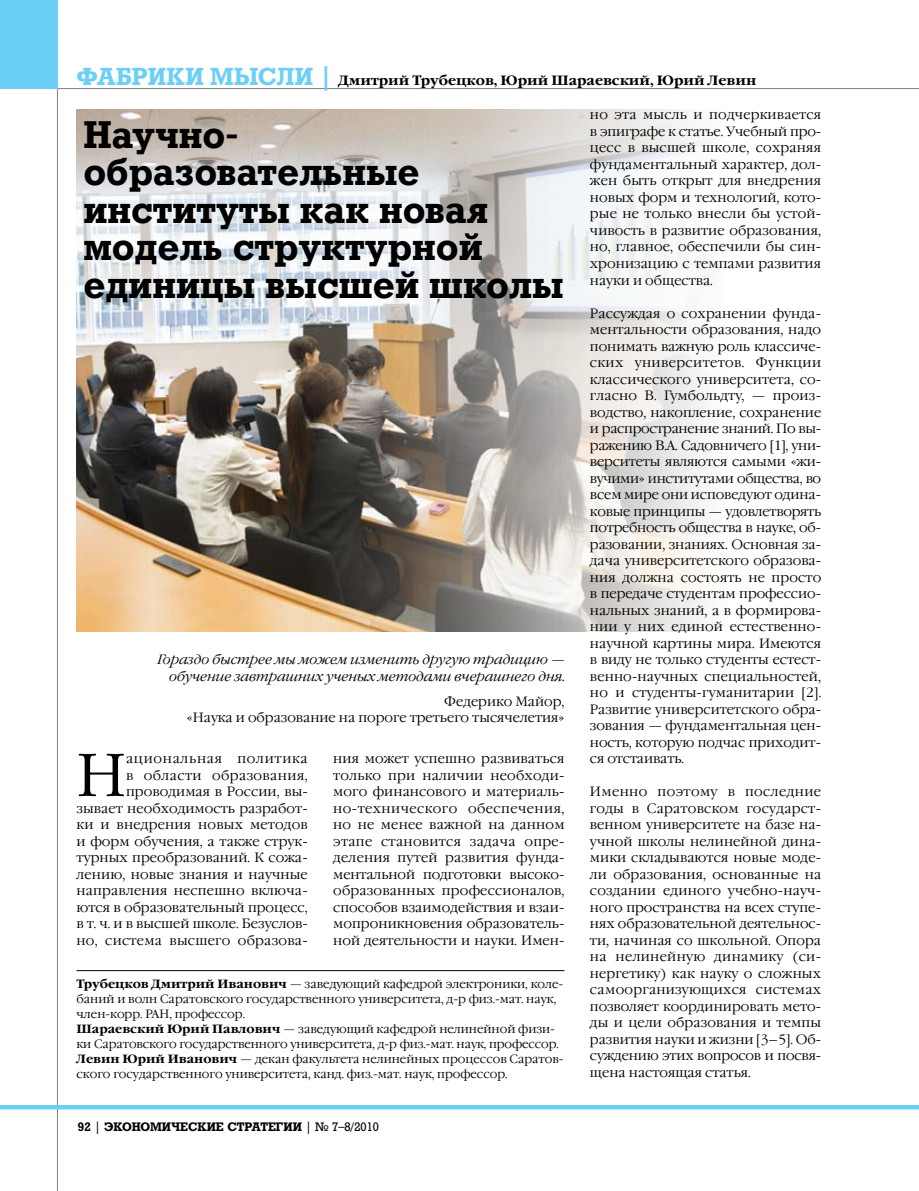
<style>
.page{position:relative;width:919px;height:1191px;background:#fff}
.page>*{position:absolute;margin:0;border:0;box-sizing:border-box;transform-origin:0 0}
.t1{font:300 60.6px "Garamond C";color:#000}
.t2{font:700 37.5px/37.5px "Rodeo";color:#000}
.t3{font:300 13.5px/16.5px "Garamond C";letter-spacing:.005em;color:#000;text-align:justify}
.t4{font:italic 300 13.5px/16.5px "Garamond C";color:#000;text-align:right}
.t5{font:700 13.5px "Garamond C";color:#000}
.t6{font:300 12px/15px "Garamond C";color:#000}
.t7{font:700 12px "Rodeo";color:#000}
.s1{font-family:"Rodeo";font-size:24px;color:#6ccff6}
.s2{font-weight:700}
.s3{font-weight:400}
</style>
<div class="page">
<hr style="left:57px;top:0;width:1px;height:1191px;background:#808284">
<hr style="left:0;top:88px;width:918px;height:1px;background:#808284">
<div style="left:0;top:0;width:58px;height:89px;background:#6ccff6"></div>
<hr style="left:0;top:1105px;width:918px;height:4px;background:#6ccff6">
<hr style="left:77px;top:970px;width:487px;height:1px;background:#000">
<img style="left:77px;top:109px;width:625px;height:522px">
<p class="t5" style="left:77px;top:73px;width:681px"><span class="s1">ФАБРИКИ МЫСЛИ |</span> Дмитрий Трубецков, Юрий Шараевский, Юрий Левин</p>
<h2 class="t2" style="left:83px;top:116px;width:481px">Научно&shy;образовательные институты как новая модель структурной единицы высшей школы</h2>
<p class="t4" style="left:158px;top:652px;width:408px">Гораздо быстрее мы можем изменить другую традицию — обучение завтрашних ученых методами вчерашнего дня.</p>
<p class="t3" style="left:187px;top:693px;width:379px;text-align:right">Федерико Майор,<br>«Наука и образование на пороге третьего тысячелетия»</p>
<p class="t3" style="left:333px;top:751px;width:233px">ния может успешно развиваться только при наличии необходи&shy;мого финансового и материаль&shy;но-технического обеспечения, но не менее важной на данном этапе становится задача опре&shy;деления путей развития фунда&shy;ментальной подготовки высоко&shy;образованных профессионалов, способов взаимодействия и взаи&shy;мопроникновения образователь&shy;ной деятельности и науки. Имен-</p>
<h1 class="t1" style="left:77px;top:742px;width:51px">Н</h1>
<p class="t3" style="left:77px;top:751px;width:233px;text-align:right">ациональная политика<br>в области образования, проводимая в России, вы-<br>зывает необходимость разработ&shy;ки и внедрения новых методов и форм обучения, а также струк&shy;турных преобразований. К сожа&shy;лению, новые знания и научные направления неспешно включа&shy;ются в образовательный процесс, в т. ч. и в высшей школе. Безуслов&shy;но, система высшего образова-</p>
<p class="t6" style="left:77px;top:976px;width:488px"><span class="s2">Трубецков Дмитрий Иванович</span> — заведующий кафедрой электроники, коле&shy;баний и волн Саратовского государственного университета, д-р физ.-мат. наук, член-корр. РАН, профессор.<br><span class="s2">Шараевский Юрий Павлович</span> — заведующий кафедрой нелинейной физи&shy;ки Саратовского государственного университета, д-р физ.-мат. наук, профессор.<br><span class="s2">Левин Юрий Иванович</span> — декан факультета нелинейных процессов Саратов&shy;ского государственного университета, канд. физ.-мат. наук, профессор.</p>
<p class="t7" style="left:78px;top:1119px;width:302px">92 <span class="s3">|</span> ЭКОНОМИЧЕСКИЕ СТРАТЕГИИ <span class="s3">| № 7–8/2010</span></p>
<p class="t3" style="left:590px;top:107px;width:233px">но эта мысль и подчеркивается в эпиграфе к статье. Учебный про&shy;цесс в высшей школе, сохраняя фундаментальный характер, дол&shy;жен быть открыт для внедрения новых форм и технологий, кото&shy;рые не только внесли бы устой&shy;чивость в развитие образования, но, главное, обеспечили бы син&shy;хронизацию с темпами развития науки и общества.</p>
<p class="t3" style="left:590px;top:305px;width:233px">Рассуждая о сохранении фунда&shy;ментальности образования, надо понимать важную роль классиче&shy;ских университетов. Функции классического университета, со&shy;гласно В. Гумбольдту, — произ&shy;водство, накопление, сохранение и распространение знаний. По вы&shy;ражению В.А. Садовничего [1], уни&shy;верситеты являются самыми «жи&shy;вучими» институтами общества, во всем мире они исповедуют одина&shy;ковые принципы — удовлетворять потребность общества в науке, об&shy;разовании, знаниях. Основная за&shy;дача университетского образова&shy;ния должна состоять не просто в передаче студентам профессио&shy;нальных знаний, а в формирова&shy;нии у них единой естественно&shy;научной картины мира. Имеются в виду не только студенты естест&shy;венно-научных специальностей, но и студенты-гуманитарии [2].<br>Развитие университетского обра&shy;зования — фундаментальная цен&shy;ность, которую подчас приходит&shy;ся отстаивать.</p>
<p class="t3" style="left:590px;top:784px;width:233px">Именно поэтому в последние годы в Саратовском государст&shy;венном университете на базе на&shy;учной школы нелинейной дина&shy;мики складываются новые моде&shy;ли образования, основанные на создании единого учебно-науч&shy;ного пространства на всех ступе&shy;нях образовательной деятельнос&shy;ти, начиная со школьной. Опора на нелинейную динамику (си&shy;нергетику) как науку о сложных самоорганизующихся системах позво-ляет координировать мето&shy;ды и цели образования и темпы развития науки и жизни [3–5]. Об&shy;суждению этих вопросов и посвя&shy;щена настоящая статья.</p>
</div>
